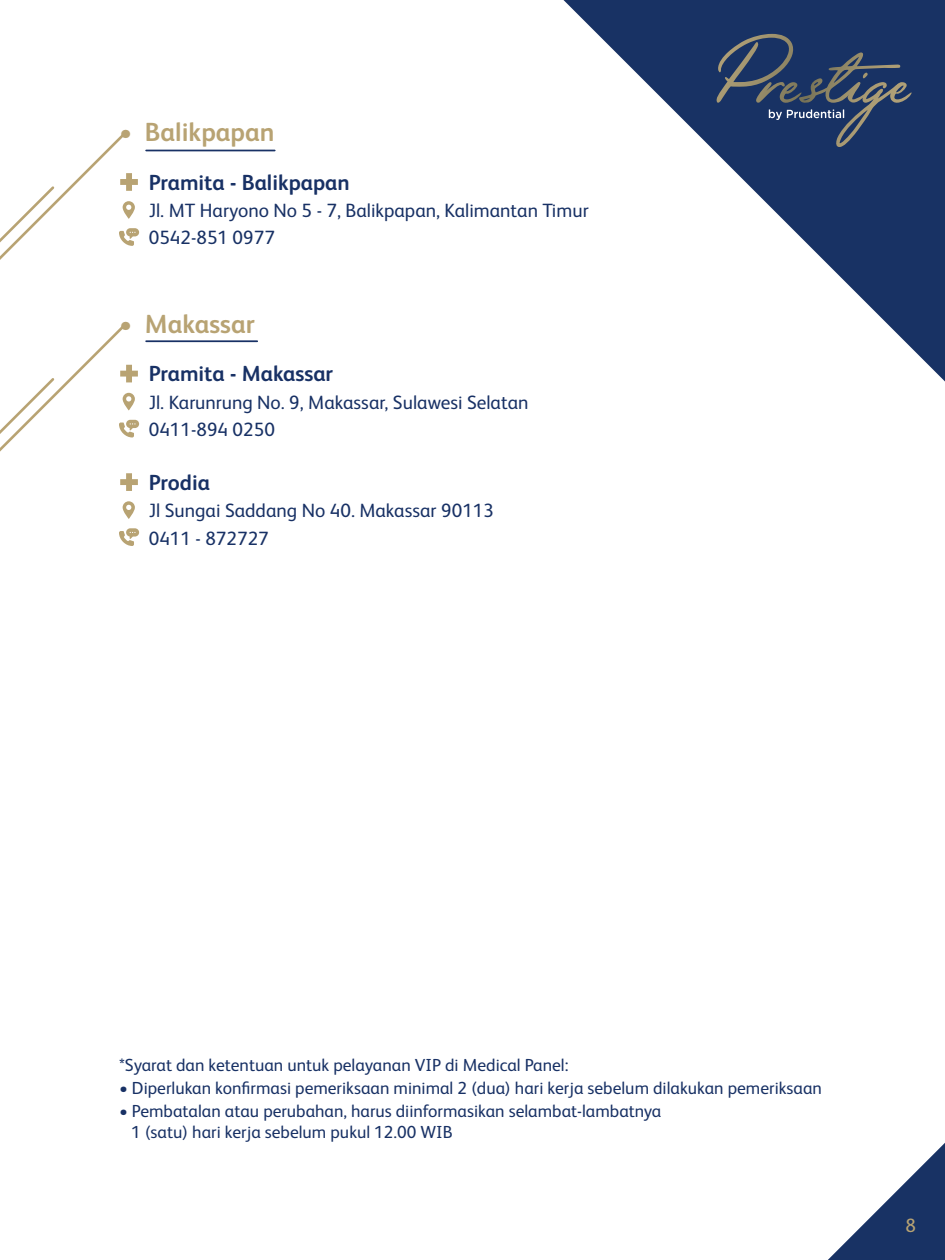
<style>
.page{position:relative;width:945px;height:1260px;background:#fff}
.page>*{position:absolute;margin:0;border:0;box-sizing:border-box;transform-origin:0 0}
.t1{font:700 26.25px "FS Albert Pro";color:#b8a373}
.t2{font:700 21.88px "FS Albert Pro";color:#183165}
.t3{font:19.25px/27.5px "FS Albert Pro";color:#183165}
.t4{font:19.25px "FS Albert Pro";color:#b8a373}
.t5{font:17.5px/21px "FS Albert Pro";color:#183165}
</style>
<div class="page">
<svg style="left:123px;top:501px;width:12px;height:18px"></svg>
<svg style="left:119px;top:528px;width:20px;height:18px"></svg>
<svg style="left:0;top:131px;width:139px;height:129px"></svg>
<hr style="left:146px;top:150px;width:129px;height:1px;background:#183165">
<svg style="left:0;top:322px;width:139px;height:169px"></svg>
<hr style="left:146px;top:340px;width:111px;height:2px;background:#183165">
<svg style="left:564px;top:0;width:381px;height:382px"></svg>
<svg style="left:717px;top:34px;width:195px;height:113px;background:#2d4166"></svg>
<svg style="left:828px;top:1143px;width:117px;height:117px"></svg>
<h1 class="t1" style="left:119px;top:114px;width:157px">• Balikpapan</h1>
<p class="t2" style="left:149px;top:167px;width:202px">Pramita - Balikpapan</p>
<p class="t3" style="left:149px;top:195px;width:442px">Jl. MT Haryono No 5 - 7, Balikpapan, Kalimantan Timur<br>0542-851 0977</p>
<h1 class="t1" style="left:119px;top:305px;width:137px">• Makassar</h1>
<p class="t2" style="left:149px;top:358px;width:186px">Pramita - Makassar</p>
<p class="t3" style="left:149px;top:387px;width:381px">Jl. Karunrung No. 9, Makassar, Sulawesi Selatan<br>0411-894 0250</p>
<p class="t2" style="left:149px;top:467px;width:63px">Prodia</p>
<p class="t3" style="left:149px;top:496px;width:347px">Jl Sungai Saddang No 40. Makassar 90113<br>0411 - 872727</p>
<p class="t5" style="left:119px;top:1053px;width:451px">*Syarat dan ketentuan untuk pelayanan VIP di Medical Panel:</p>
<p class="t5" style="left:119px;top:1076px;width:704px">• Diperlukan konfirmasi pemeriksaan minimal 2 (dua) hari kerja sebelum dilakukan pemeriksaan</p>
<p class="t5" style="left:131px;top:1099px;width:532px;text-indent:-12px">• Pembatalan atau perubahan, harus diinformasikan selambat-lambatnya<br>1 (satu) hari kerja sebelum pukul 12.00 WIB</p>
<p class="t4" style="left:906px;top:1212px;width:12px">8</p>
</div>
